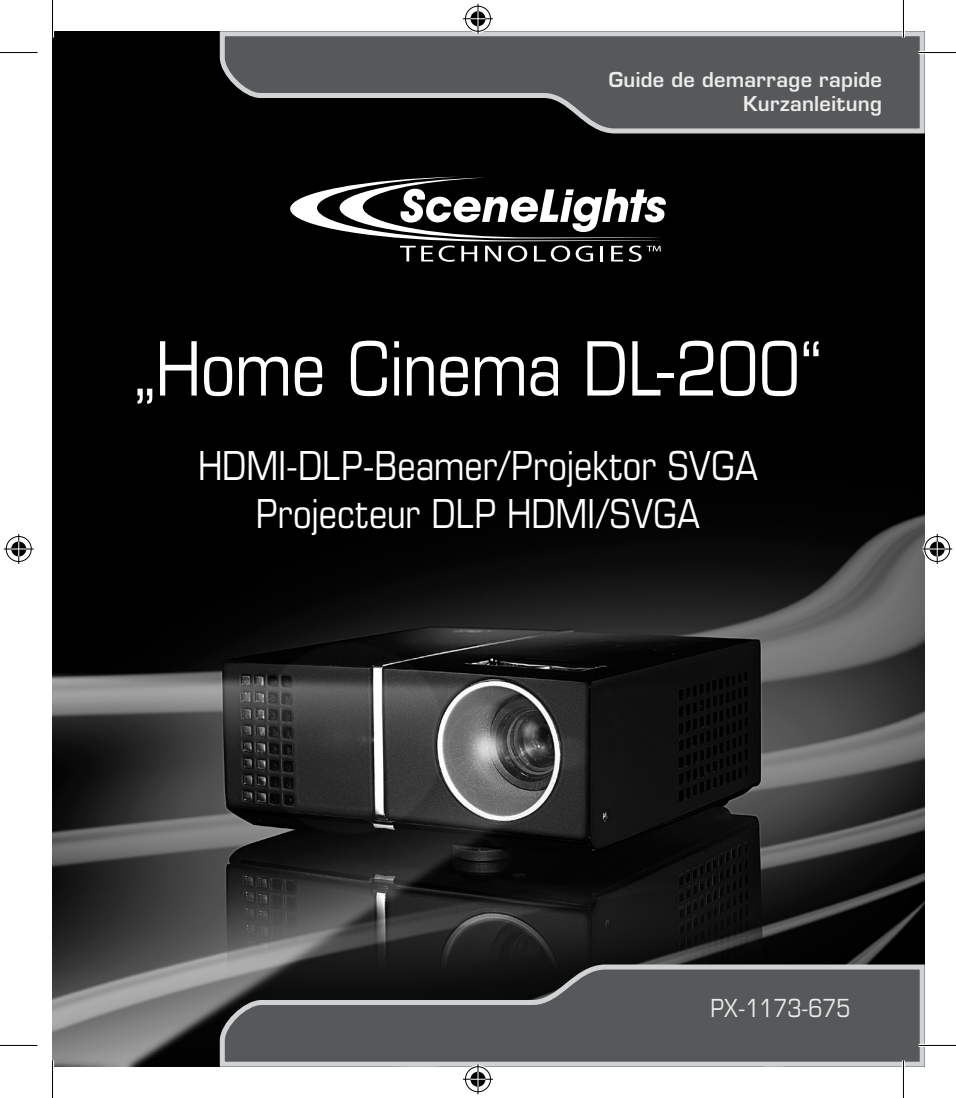
<style>
.page{position:relative;width:956px;height:1098px;background:#fff}
.page>*{position:absolute;margin:0;border:0;box-sizing:border-box;transform-origin:0 0}
.t1{font:condensed 75px "Eurostile";letter-spacing:-.01em;color:#fff}
.t2{font:condensed 40px "Eurostile";letter-spacing:-.005em;color:#fff}
.t3{font:condensed 25px "Eurostile";color:#ebebeb}
.t4{font:600 20px "Eurostile";letter-spacing:.015em;color:#ebebeb}
</style>
<div class="page">
<img style="left:52px;top:31px;width:872px;height:1035px">
<svg style="left:217px;top:31px;width:707px;height:105px;background:#515253"></svg>
<svg style="left:217px;top:961px;width:707px;height:105px;background:#575759"></svg>
<svg style="left:290px;top:177px;width:375px;height:85px"></svg>
<hr style="left:918px;top:51px;width:37px;height:3px;background:#fff">
<hr style="left:918px;top:1043px;width:37px;height:3px;background:#fff">
<hr style="left:51px;top:0;width:3px;height:37px;background:#fff">
<hr style="left:51px;top:1060px;width:3px;height:37px;background:#fff">
<hr style="left:901px;top:0;width:3px;height:37px;background:#fff">
<hr style="left:901px;top:1060px;width:3px;height:37px;background:#fff">
<hr style="left:0;top:52px;width:38px;height:1px;background:#000">
<hr style="left:918px;top:52px;width:37px;height:1px;background:#000">
<hr style="left:0;top:1044px;width:38px;height:1px;background:#000">
<hr style="left:918px;top:1044px;width:37px;height:1px;background:#000">
<hr style="left:52px;top:0;width:1px;height:37px;background:#000">
<hr style="left:52px;top:1060px;width:1px;height:37px;background:#000">
<hr style="left:902px;top:0;width:1px;height:37px;background:#000">
<hr style="left:902px;top:1060px;width:1px;height:37px;background:#000">
<div style="left:464px;top:5px;width:28px;height:28px;border:3px solid #fff;border-radius:50%"></div>
<hr style="left:463px;top:17px;width:30px;height:3px;background:#fff">
<hr style="left:476px;top:4px;width:3px;height:30px;background:#fff">
<div style="left:469px;top:10px;width:18px;height:18px;border:3px solid #fff;border-radius:50%"></div>
<div style="left:465px;top:6px;width:26px;height:26px;border:1px solid #000;border-radius:50%"></div>
<hr style="left:463px;top:18px;width:30px;height:1px;background:#000">
<hr style="left:477px;top:4px;width:1px;height:30px;background:#000">
<svg style="left:470px;top:11px;width:15px;height:15px"></svg>
<div style="left:464px;top:1064px;width:28px;height:28px;border:3px solid #fff;border-radius:50%"></div>
<hr style="left:463px;top:1077px;width:30px;height:3px;background:#fff">
<hr style="left:476px;top:1063px;width:3px;height:30px;background:#fff">
<div style="left:469px;top:1069px;width:18px;height:18px;border:3px solid #fff;border-radius:50%"></div>
<div style="left:465px;top:1066px;width:26px;height:25px;border:1px solid #000;border-radius:50%"></div>
<hr style="left:463px;top:1078px;width:30px;height:1px;background:#000">
<hr style="left:477px;top:1063px;width:1px;height:30px;background:#000">
<svg style="left:470px;top:1071px;width:15px;height:15px"></svg>
<div style="left:5px;top:534px;width:28px;height:29px;border:3px solid #fff;border-radius:50%"></div>
<hr style="left:4px;top:547px;width:30px;height:3px;background:#fff">
<hr style="left:17px;top:534px;width:3px;height:30px;background:#fff">
<div style="left:10px;top:539px;width:18px;height:19px;border:3px solid #fff;border-radius:50%"></div>
<div style="left:6px;top:536px;width:26px;height:25px;border:1px solid #000;border-radius:50%"></div>
<hr style="left:4px;top:548px;width:30px;height:1px;background:#000">
<hr style="left:18px;top:534px;width:1px;height:30px;background:#000">
<svg style="left:11px;top:541px;width:15px;height:15px"></svg>
<div style="left:923px;top:534px;width:28px;height:29px;border:3px solid #fff;border-radius:50%"></div>
<hr style="left:922px;top:547px;width:30px;height:3px;background:#fff">
<hr style="left:935px;top:534px;width:3px;height:30px;background:#fff">
<div style="left:928px;top:539px;width:18px;height:19px;border:3px solid #fff;border-radius:50%"></div>
<div style="left:924px;top:536px;width:25px;height:25px;border:1px solid #000;border-radius:50%"></div>
<hr style="left:922px;top:548px;width:30px;height:1px;background:#000">
<hr style="left:936px;top:534px;width:1px;height:30px;background:#000">
<svg style="left:929px;top:541px;width:15px;height:15px"></svg>
<p class="t4" style="left:608px;top:67px;width:275px">Guide de demarrage rapide</p>
<p class="t4" style="left:743px;top:91px;width:140px">Kurzanleitung</p>
<p class="t1" style="left:134px;top:324px;width:689px">„Home Cinema DL-200“</p>
<p class="t2" style="left:198px;top:441px;width:561px">HDMI-DLP-Beamer/Projektor SVGA</p>
<p class="t2" style="left:256px;top:489px;width:445px">Projecteur DLP HDMI/SVGA</p>
<p class="t3" style="left:710px;top:993px;width:141px">PX-1173-675</p>
</div>
